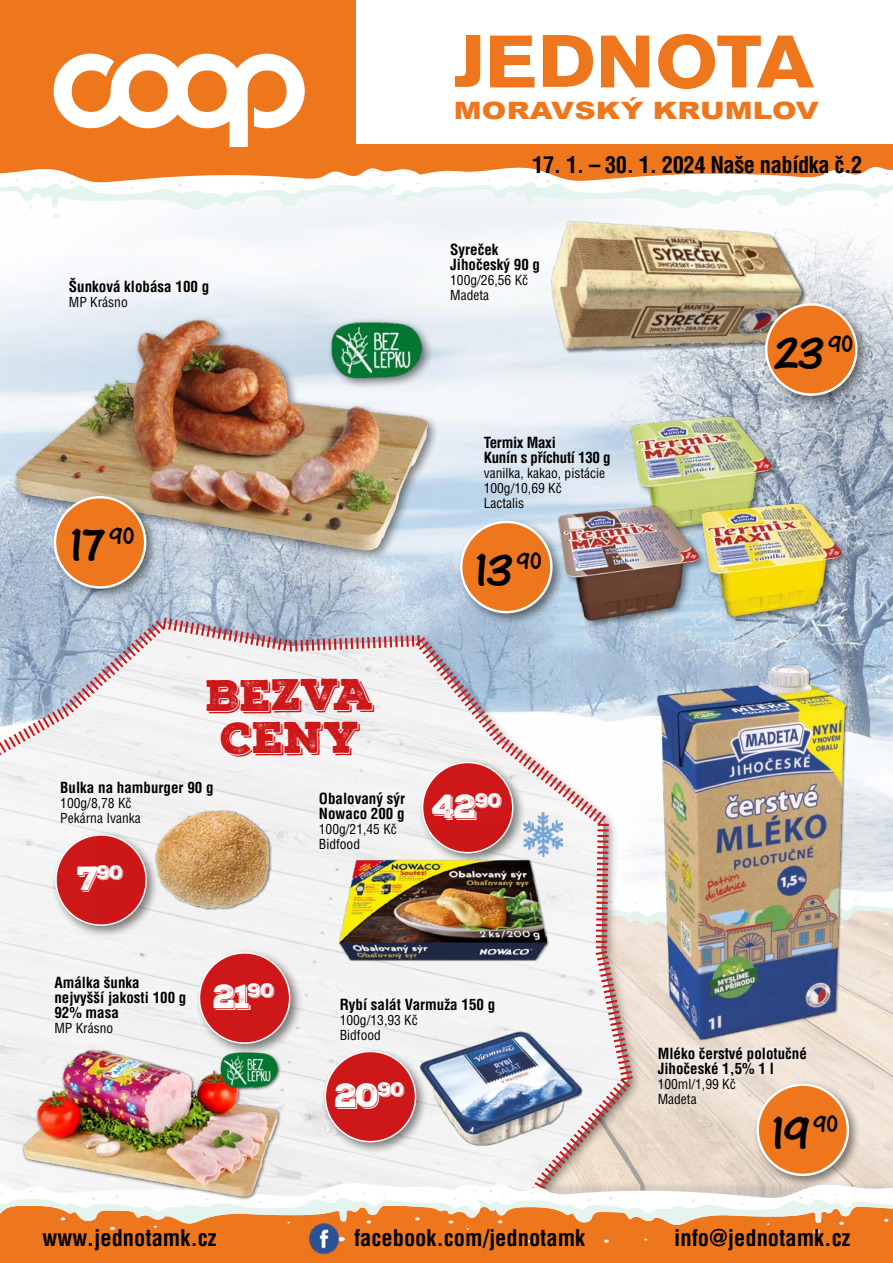
<style>
.page{position:relative;width:893px;height:1263px;background:#fff}
.page>*{position:absolute;margin:0;border:0;box-sizing:border-box;transform-origin:0 0}
.t1{font:49.2px "One Stroke Script Com";letter-spacing:-.01em;color:#000}
.t2{font:42.9px/42.8px "Nexa Rust Slab Black Shadow 01";color:#cd1719;text-align:center}
.t3{font:32.55px "Nexa Rust Slab Black Shadow 01";color:#fff}
.t4{font:900 23.85px "Arial";letter-spacing:.005em;color:#ee771e;scale:1.23 1}
.t5{font:700 condensed 22.5px "Helvetica CE";color:#000}
.t6{font:700 condensed 22.5px "Helvetica CE";letter-spacing:-.02em;color:#000}
.t7{font:18.9px "Nexa Rust Slab Black Shadow 01";color:#fff}
.t8{font:700 condensed 15px/15px "Helvetica CE";color:#000}
.t9{font:700 condensed 15px/15px "Helvetica CE";letter-spacing:-.02em;color:#000}
.t10{font:condensed 13.5px/15px "Helvetica CE";color:#000}
.s1{font-size:32.55px}
</style>
<div class="page">
<img style="left:0;top:227px;width:893px;height:660px">
<div style="left:0;top:897px;width:893px;height:311px;background:#fff;opacity:.75"></div>
<svg style="left:862px;top:887px;width:31px;height:59px"></svg>
<div style="left:0;top:0;width:893px;height:183px;background:#ee771e"></div>
<div style="left:348px;top:0;width:545px;height:144px;background:#fff"></div>
<div style="left:25px;top:0;width:331px;height:150px;background:#ee771e"></div>
<svg style="left:54px;top:54px;width:251px;height:93px"></svg>
<svg style="left:490px;top:36px;width:44px;height:51px"></svg>
<svg style="left:601px;top:36px;width:48px;height:51px"></svg>
<svg style="left:455px;top:35px;width:25px;height:52px"></svg>
<svg style="left:543px;top:35px;width:50px;height:52px"></svg>
<svg style="left:658px;top:34px;width:156px;height:55px"></svg>
<svg style="left:0;top:615px;width:635px;height:567px"></svg>
<div style="left:0;top:1206px;width:893px;height:57px;background:#ee771e"></div>
<div style="left:331px;top:989px;width:173px;height:60px;background:#f4f4f4"></div>
<div style="left:45px;top:967px;width:150px;height:76px;background:#f4f4f4"></div>
<div style="left:51px;top:772px;width:171px;height:61px;background:#f5f5f5"></div>
<div style="left:310px;top:783px;width:104px;height:76px;background:#f4f4f4"></div>
<div style="left:649px;top:1038px;width:167px;height:76px;background:#fff;opacity:.86"></div>
<div style="left:441px;top:234px;width:107px;height:76px;background:#f8f9fb"></div>
<div style="left:60px;top:269px;width:158px;height:48px;background:#fff;opacity:.86"></div>
<div style="left:753px;top:1080px;width:108px;height:108px;background:#000;opacity:.49"></div>
<div style="left:758px;top:1085px;width:90px;height:90px;background:#ee771e;border-radius:50%"></div>
<div style="left:756px;top:1083px;width:93px;height:93px;border:2px solid #fff;border-radius:50%"></div>
<div style="left:456px;top:517px;width:109px;height:109px;background:#000;opacity:.49"></div>
<div style="left:461px;top:522px;width:90px;height:90px;background:#ee771e;border-radius:50%"></div>
<div style="left:460px;top:521px;width:93px;height:92px;border:2px solid #fff;border-radius:50%"></div>
<img style="left:526px;top:813px;width:37px;height:44px">
<svg style="left:0;top:166px;width:893px;height:61px"></svg>
<svg style="left:0;top:1182px;width:893px;height:61px"></svg>
<div style="left:321px;top:1047px;width:108px;height:108px;background:#000;opacity:.49"></div>
<div style="left:325px;top:1051px;width:90px;height:91px;background:#cd1719;border-radius:50%"></div>
<div style="left:325px;top:1051px;width:91px;height:91px;border:2px solid #fff;border-radius:50%"></div>
<div style="left:52px;top:830px;width:108px;height:108px;background:#000;opacity:.49"></div>
<div style="left:56px;top:835px;width:90px;height:90px;background:#cd1719;border-radius:50%"></div>
<div style="left:418px;top:758px;width:108px;height:108px;background:#000;opacity:.49"></div>
<div style="left:423px;top:762px;width:90px;height:91px;background:#cd1719;border-radius:50%"></div>
<div style="left:422px;top:762px;width:91px;height:91px;border:2px solid #fff;border-radius:50%"></div>
<img style="left:631px;top:629px;width:231px;height:432px">
<img style="left:416px;top:1028px;width:167px;height:124px">
<img style="left:339px;top:822px;width:208px;height:143px">
<img style="left:16px;top:1044px;width:269px;height:154px">
<img style="left:96px;top:775px;width:239px;height:145px">
<img style="left:520px;top:192px;width:285px;height:170px">
<div style="left:195px;top:948px;width:108px;height:108px;background:#000;opacity:.49"></div>
<div style="left:199px;top:953px;width:91px;height:90px;background:#cd1719;border-radius:50%"></div>
<div style="left:199px;top:952px;width:91px;height:92px;border:2px solid #fff;border-radius:50%"></div>
<div style="left:12px;top:316px;width:427px;height:246px;background:#000;opacity:.49"></div>
<img style="left:7px;top:309px;width:427px;height:244px">
<div style="left:50px;top:492px;width:109px;height:109px;background:#000;opacity:.49"></div>
<div style="left:55px;top:497px;width:90px;height:90px;background:#ee771e;border-radius:50%"></div>
<div style="left:54px;top:496px;width:92px;height:93px;border:2px solid #fff;border-radius:50%"></div>
<img style="left:606px;top:387px;width:180px;height:91px">
<img style="left:676px;top:474px;width:180px;height:164px">
<img style="left:533px;top:478px;width:181px;height:164px">
<div style="left:761px;top:299px;width:109px;height:109px;background:#000;opacity:.49"></div>
<div style="left:766px;top:304px;width:90px;height:91px;background:#ee771e;border-radius:50%"></div>
<div style="left:765px;top:303px;width:93px;height:93px;border:2px solid #fff;border-radius:50%"></div>
<h3 class="t4" style="left:454px;top:93px;width:298px">MORAVSKÝ KRUMLOV</h3>
<p class="t8" style="left:69px;top:279px;width:142px">Šunková klobása 100 g</p>
<p class="t10" style="left:69px;top:295px;width:60px">MP Krásno</p>
<h1 class="t1" style="left:71px;top:517px;width:66px">17 <sup>90</sup></h1>
<h3 class="t6" style="left:532px;top:151px;width:331px">17. 1. – 30. 1. 2024 Naše nabídka č.2</h3>
<p class="t8" style="left:450px;top:242px;width:91px">Syreček<br>Jihočeský 90 g</p>
<p class="t10" style="left:450px;top:273px;width:80px">100g/26,56 Kč<br>Madeta</p>
<p class="t9" style="left:484px;top:435px;width:129px">Termix Maxi<br>Kunín s příchutí 130 g</p>
<p class="t10" style="left:484px;top:465px;width:123px">vanilka, kakao, pistácie<br>100g/10,69 Kč<br>Lactalis</p>
<h1 class="t1" style="left:476px;top:542px;width:68px">13 <sup>90</sup></h1>
<h1 class="t1" style="left:774px;top:324px;width:81px">23 <sup>90</sup></h1>
<h2 class="t2" style="left:206px;top:676px;width:170px;rotate:-1deg">BEZVA<br>CENY</h2>
<p class="t8" style="left:60px;top:780px;width:155px">Bulka na hamburger 90 g</p>
<p class="t10" style="left:60px;top:795px;width:82px">100g/8,78 Kč<br>Pekárna Ivanka</p>
<p class="t8" style="left:319px;top:791px;width:88px">Obalovaný sýr<br>Nowaco 200 g</p>
<p class="t10" style="left:319px;top:821px;width:80px">100g/21,45 Kč<br>Bidfood</p>
<p class="t7" style="left:77px;top:860px;width:48px"><span class="s1">7</span>90</p>
<h3 class="t3" style="left:432px;top:784px;width:72px">42<sup>90</sup></h3>
<p class="t8" style="left:54px;top:975px;width:134px">Amálka šunka nejvyšší jakosti 100 g<br>92% masa</p>
<p class="t10" style="left:54px;top:1020px;width:60px">MP Krásno</p>
<h3 class="t3" style="left:213px;top:974px;width:63px">21<sup>90</sup></h3>
<p class="t8" style="left:340px;top:996px;width:157px">Rybí salát Varmuža 150 g</p>
<p class="t10" style="left:340px;top:1012px;width:80px">100g/13,93 Kč<br>Bidfood</p>
<h3 class="t3" style="left:335px;top:1073px;width:71px">20<sup>90</sup></h3>
<p class="t8" style="left:658px;top:1046px;width:151px">Mléko čerstvé polotučné<br>Jihočeské 1,5% 1 l</p>
<p class="t10" style="left:658px;top:1076px;width:80px">100ml/1,99 Kč<br>Madeta</p>
<h1 class="t1" style="left:772px;top:1104px;width:68px">19 <sup>90</sup></h1>
<h3 class="t5" style="left:43px;top:1223px;width:176px">www.jednotamk.cz</h3>
<h3 class="t5" style="left:354px;top:1223px;width:233px">facebook.com/jednotamk</h3>
<h3 class="t5" style="left:674px;top:1223px;width:178px">info@jednotamk.cz</h3>
</div>
